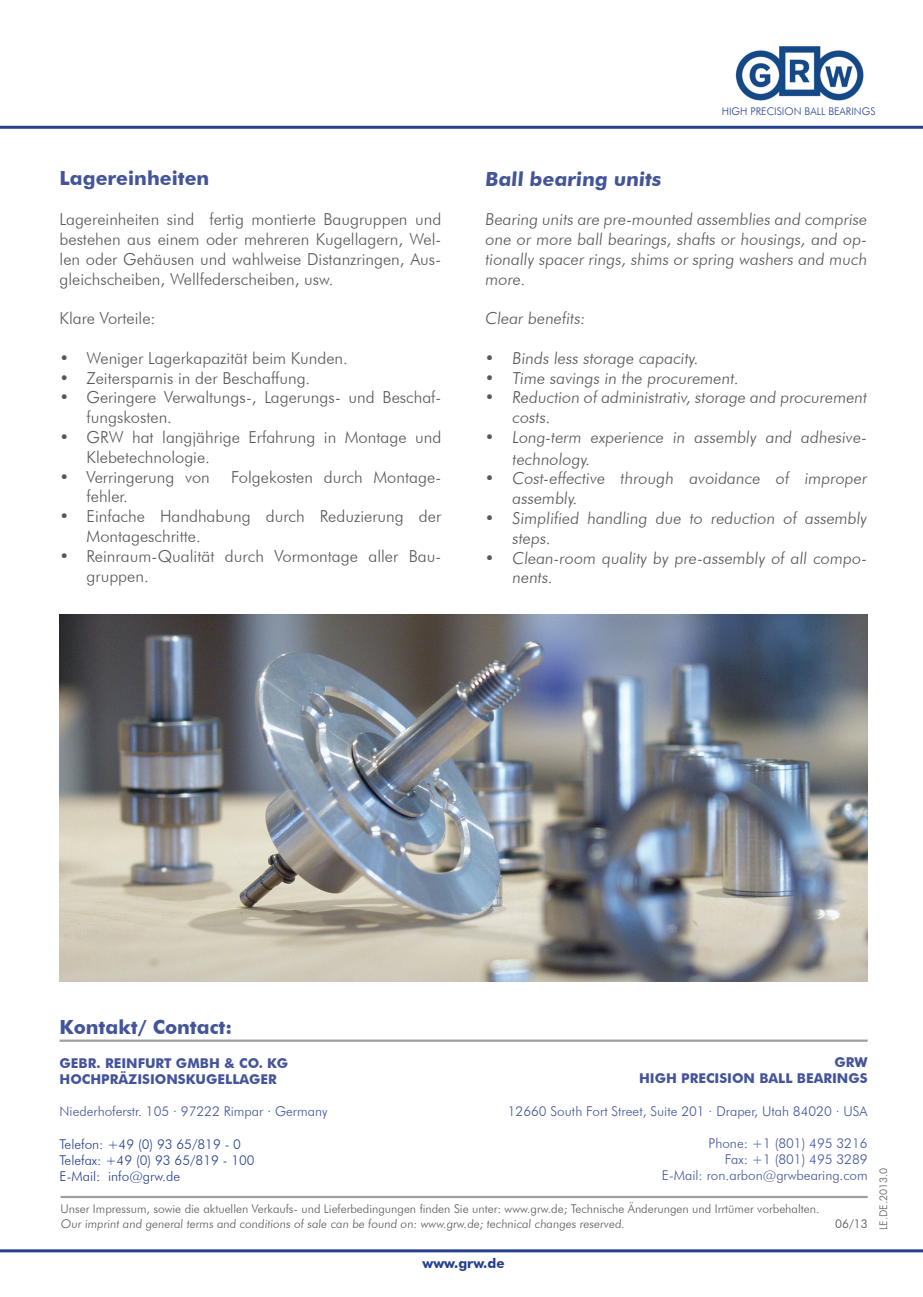
<style>
.page{position:relative;width:923px;height:1297px;background:#fff}
.page>*{position:absolute;margin:0;border:0;box-sizing:border-box;transform-origin:0 0}
.t1{font:700 19.5px "Futura BT";color:#43549a}
.t2{font:300 16.5px/19.8px "Futura BT";color:#57585a}
.t3{font:300 13.5px/16.2px "Futura BT";color:#43549a;text-align:right}
.t4{font:700 13.5px/16.2px "Futura BT";color:#43549a}
.t5{font:300 13.5px/16.2px "Futura BT";color:#253f8e}
.t6{font:700 13.5px "Futura BT";color:#253f8e}
.t7{font:300 12px/14.4px "Futura BT";color:#57585a}
.t8{font:300 12px "Futura BT";color:#4b4c4d}
.t9{font:300 10.5px "Futura BT";color:#253f8e}
.t10{font:300 10.5px "Futura BT";color:#57585a}
</style>
<div class="page">
<hr style="left:0;top:1249px;width:923px;height:3px;background:#253f8e">
<img style="left:735px;top:47px;width:129px;height:54px">
<hr style="left:0;top:126px;width:923px;height:3px;background:#253f8e">
<hr style="left:61px;top:1196px;width:806px;height:2px;background:#9d9fa2">
<hr style="left:60px;top:1039px;width:807px;height:3px;background:#9d9fa2">
<img style="left:60px;top:615px;width:807px;height:366px">
<p class="t1" style="left:60px;top:166px;width:151px">Lagereinheiten</p>
<p class="t1" style="left:485px;top:167px;width:180px">Ball bearing units</p>
<p class="t9" style="left:721px;top:105px;width:155px">HIGH PRECISION BALL BEARINGS</p>
<p class="t2" style="left:60px;top:209px;width:383px;text-align:justify">Lagereinheiten sind fertig montierte Baugruppen und bestehen aus einem oder mehreren Kugellagern, Wel&shy;len oder Gehäusen und wahlweise Distanzringen, Aus&shy;gleichscheiben, Wellfederscheiben, usw.</p>
<p class="t2" style="left:60px;top:308px;width:98px">Klare Vorteile:</p>
<p class="t2" style="left:60px;top:348px;width:290px">• Weniger Lagerkapazität beim Kunden.</p>
<p class="t2" style="left:60px;top:368px;width:252px">• Zeitersparnis in der Beschaffung.</p>
<p class="t2" style="left:87px;top:387px;width:356px;text-indent:-27px">• Geringere Verwaltungs-, Lagerungs- und Beschaf&shy;fungskosten.</p>
<p class="t2" style="left:87px;top:427px;width:356px;text-indent:-27px">• GRW hat langjährige Erfahrung in Montage und<br>Klebetechnologie.</p>
<p class="t2" style="left:60px;top:467px;width:152px">• Verringerung von</p>
<p class="t2" style="left:231px;top:467px;width:211px">Folgekosten durch Montage-</p>
<p class="t2" style="left:87px;top:486px;width:43px">fehler.</p>
<p class="t2" style="left:87px;top:506px;width:356px;text-indent:-27px">• Einfache Handhabung durch Reduzierung der<br>Montageschritte.</p>
<p class="t2" style="left:87px;top:546px;width:356px;text-indent:-27px">• Reinraum-Qualität durch Vormontage aller Bau&shy;gruppen.</p>
<p class="t2" style="left:485px;top:209px;width:385px;text-align:justify">Bearing units are pre-mounted assemblies and comprise one or more ball bearings, shafts or housings, and op&shy;tionally spacer rings, shims or spring washers and much more.</p>
<p class="t2" style="left:485px;top:308px;width:104px">Clear benefits:</p>
<p class="t2" style="left:485px;top:348px;width:217px">• Binds less storage capacity.</p>
<p class="t2" style="left:485px;top:368px;width:257px">• Time savings in the procurement.</p>
<p class="t2" style="left:512px;top:387px;width:358px;text-indent:-27px">• Reduction of administrativ, storage and procurement costs.</p>
<p class="t2" style="left:512px;top:426px;width:358px;line-height:21.6px;text-indent:-27px">• Long-term experience in assembly and adhesive&shy;technology.</p>
<p class="t2" style="left:512px;top:468px;width:358px;text-indent:-27px">• Cost-effective through avoidance of improper assembly.</p>
<p class="t2" style="left:512px;top:508px;width:358px;text-indent:-27px">• Simplified handling due to reduction of assembly steps.</p>
<p class="t2" style="left:512px;top:548px;width:358px;text-indent:-27px">• Clean-room quality by pre-assembly of all compo&shy;nents.</p>
<p class="t1" style="left:60px;top:1016px;width:174px">Kontakt/ Contact:</p>
<p class="t4" style="left:60px;top:1055px;width:230px">GEBR. REINFURT GMBH &amp; CO. KG<br>HOCHPRÄZISIONSKUGELLAGER</p>
<p class="t3" style="left:60px;top:1103px;width:269px">Niederhoferstr. 105 · 97222 Rimpar · Germany</p>
<p class="t5" style="left:60px;top:1136px;width:197px">Telefon: +49 (0) 93 65/819 - 0<br>Telefax: +49 (0) 93 65/819 - 100<br>E-Mail: info@grw.de</p>
<p class="t4" style="left:639px;top:1054px;width:230px;text-align:right">GRW<br>HIGH PRECISION BALL BEARINGS</p>
<p class="t3" style="left:508px;top:1102px;width:361px">12660 South Fort Street, Suite 201 · Draper, Utah 84020 · USA</p>
<p class="t3" style="left:662px;top:1135px;width:207px">Phone: +1 (801) 495 3216<br>Fax: +1 (801) 495 3289<br>E-Mail: ron.arbon@grwbearing.com</p>
<p class="t7" style="left:61px;top:1201px;width:760px">Unser Impressum, sowie die aktuellen Verkaufs- und Lieferbedingungen finden Sie unter: www.grw.de; Technische Änderungen und Irrtümer vorbehalten.<br>Our imprint and general terms and conditions of sale can be found on: www.grw.de; technical changes reserved.</p>
<p class="t8" style="left:835px;top:1216px;width:34px">06/13</p>
<p class="t6" style="left:422px;top:1255px;width:83px">www.grw.de</p>
<p class="t10" style="left:877px;top:1230px;width:64px;rotate:-90deg">LE.DE.2013.0</p>
</div>
